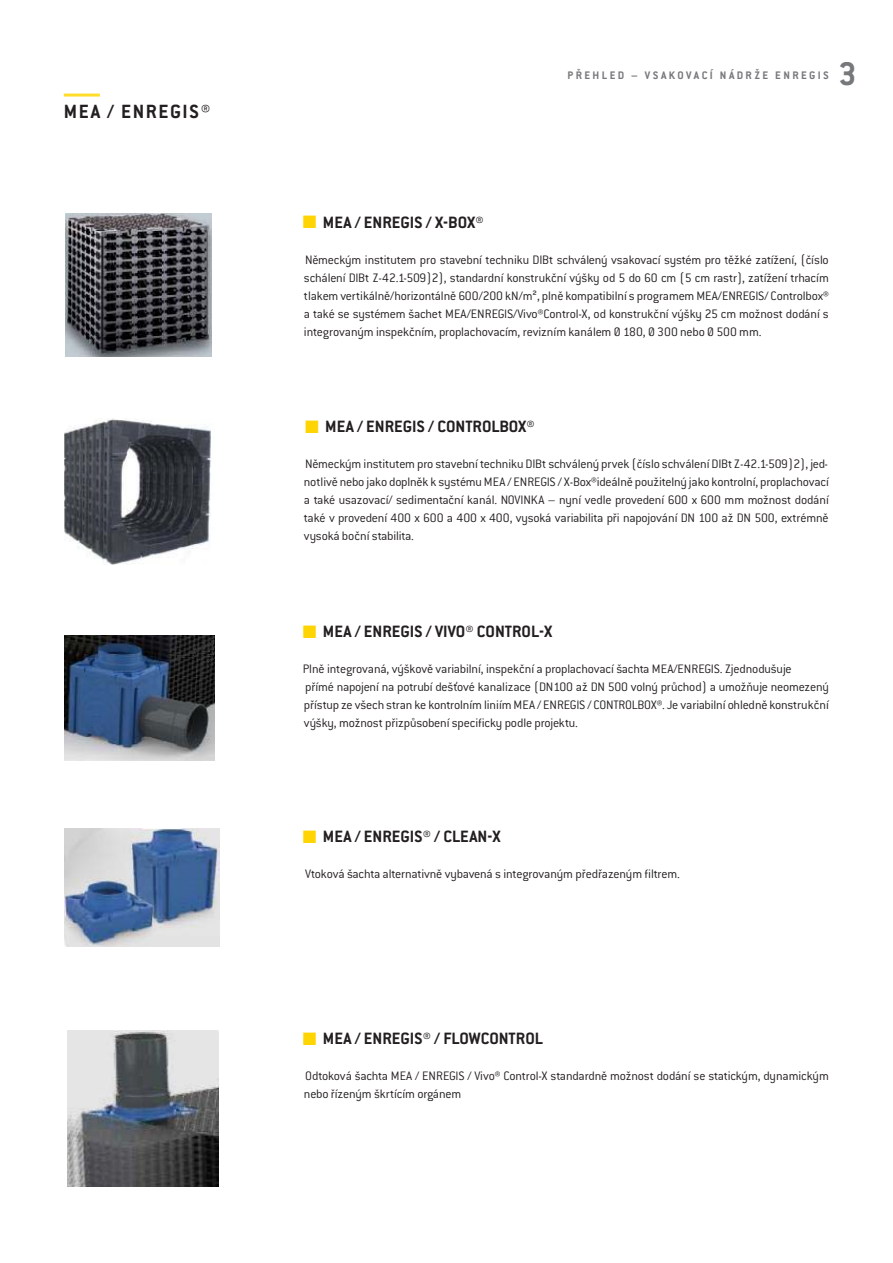
<style>
.page{position:relative;width:893px;height:1263px;background:#fff}
.page>*{position:absolute;margin:0;border:0;box-sizing:border-box;transform-origin:0 0}
.t1{font:700 36px "Conduit ITC Pro";color:#76787b}
.t2{font:700 21px "Conduit ITC Pro";letter-spacing:.075em;color:#231f20}
.t3{font:700 18px "Conduit ITC Pro";color:#231f20}
.t4{font:300 13.5px/18px "Conduit ITC Pro";letter-spacing:-.015em;color:#231f20;text-align:justify}
.t5{font:700 12px "Conduit ITC Pro";letter-spacing:.2em;color:#76787b}
.s1{color:#fed503}
</style>
<div class="page">
<hr style="left:64px;top:94px;width:36px;height:3px;background:#ffdd2b">
<img style="left:65px;top:214px;width:146px;height:143px">
<img style="left:64px;top:419px;width:147px;height:146px">
<img style="left:64px;top:635px;width:150px;height:126px">
<img style="left:64px;top:829px;width:155px;height:118px">
<img style="left:67px;top:1031px;width:152px;height:155px">
<h2 class="t2" style="left:64px;top:105px;width:148px">MEA / ENREGIS®</h2>
<p class="t5" style="left:568px;top:72px;width:263px">PŘEHLED – VSAKOVACÍ NÁDRŽE ENREGIS</p>
<h1 class="t1" style="left:839px;top:62px;width:20px">3</h1>
<h3 class="t3" style="left:303px;top:216px;width:182px"><span class="s1">■</span> MEA / ENREGIS / X-BOX®</h3>
<p class="t4" style="left:304px;top:252px;width:526px">Německým institutem pro stavební techniku DIBt schválený vsakovací systém pro těžké zatížení, (číslo schálení DIBt Z-42.1-509)2), standardní konstrukční výšky od 5 do 60 cm (5 cm rastr), zatížení trhacím tlakem vertikálně/horizontálně 600/200 kN/m2, plně kompatibilní s programem MEA/ENREGIS/ Controlbox® a také se systémem šachet MEA/ENREGIS/Vivo®Control-X, od konstrukční výšky 25 cm možnost dodání s integrovaným inspekčním, proplachovacím, revizním kanálem Ø 180, Ø 300 nebo Ø 500 mm.</p>
<h3 class="t3" style="left:305px;top:421px;width:231px"><span class="s1">■</span> MEA / ENREGIS / CONTROLBOX®</h3>
<p class="t4" style="left:304px;top:457px;width:526px">Německým institutem pro stavební techniku DIBt schválený prvek (číslo schválení DIBt Z-42.1-509)2), jed&shy;notlivě nebo jako doplněk k systému MEA / ENREGIS / X-Box®ideálně použitelný jako kontrolní, proplachovací a také usazovací/ sedimentační kanál. NOVINKA – nyní vedle provedení 600 x 600 mm možnost dodání také v provedení 400 x 600 a 400 x 400, vysoká variabilita při napojování DN 100 až DN 500, extrémně vysoká boční stabilita.</p>
<h3 class="t3" style="left:303px;top:626px;width:251px"><span class="s1">■</span> MEA / ENREGIS / VIVO® CONTROL-X</h3>
<p class="t4" style="left:303px;top:662px;width:528px;text-align:left">Plně integrovaná, výškově variabilní, inspekční a proplachovací šachta MEA/ENREGIS. Zjednodušuje<br>přímé napojení na potrubí dešťové kanalizace (DN100 až DN 500 volný průchod) a umožňuje neomezený přístup ze všech stran ke kontrolním liniím MEA / ENREGIS / CONTROLBOX®. Je variabilní ohledně konstrukční výšky, možnost přizpůsobení specificky podle projektu.</p>
<h3 class="t3" style="left:303px;top:831px;width:199px"><span class="s1">■</span> MEA / ENREGIS® / CLEAN-X</h3>
<p class="t4" style="left:305px;top:866px;width:376px">Vtoková šachta alternativně vybavená s integrovaným předřazeným filtrem.</p>
<h3 class="t3" style="left:303px;top:1033px;width:242px"><span class="s1">■</span> MEA / ENREGIS® / FLOWCONTROL</h3>
<p class="t4" style="left:304px;top:1068px;width:526px">Odtoková šachta MEA / ENREGIS / Vivo® Control-X standardně možnost dodání se statickým, dynamickým nebo řízeným škrtícím orgánem</p>
</div>
